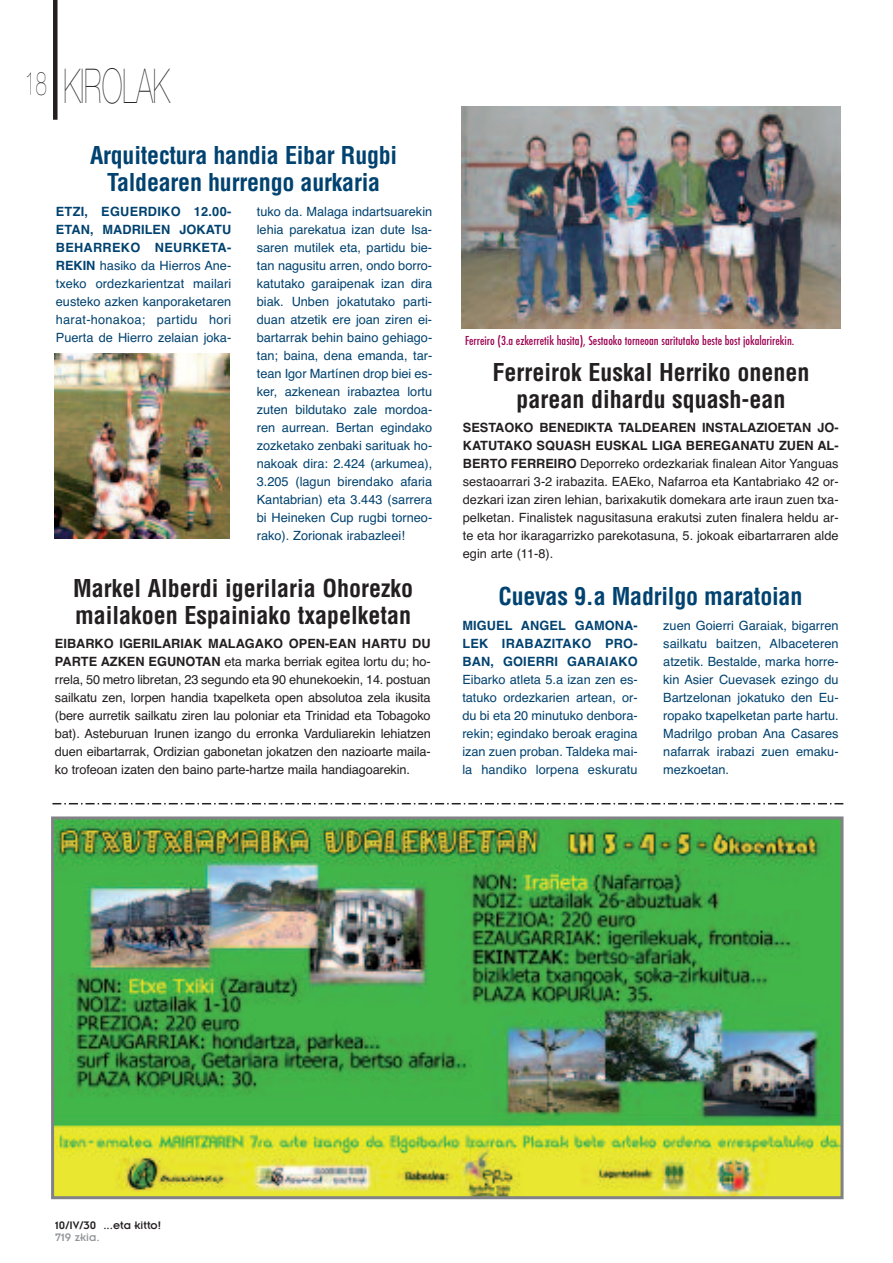
<style>
.page{position:relative;width:893px;height:1263px;background:#fff}
.page>*{position:absolute;margin:0;border:0;box-sizing:border-box;transform-origin:0 0}
.t1{font:200 48px "Helvetica Neue";color:#231f20;scale:.6 1}
.t2{font:700 condensed 24px/27px "Helvetica";color:#231f20;text-align:center}
.t3{font:700 condensed 24px/27px "Helvetica";letter-spacing:-.01em;color:#004270;text-align:center}
.t4{font:12.75px/18px "Helvetica";color:#004270;text-align:justify}
.t5{font:12.75px/18px "Helvetica";letter-spacing:-.01em;color:#231f20;text-align:justify}
.t6{font:700 12.75px/18px "Helvetica";letter-spacing:.015em;color:#004270;text-align:justify}
.t7{font:500 condensed 12px "Futura";color:#9d0151}
.t8{font:12px "Insignia";color:#231f20}
.t9{font:12px "Insignia";color:#939598}
.s1{font-weight:700}
</style>
<div class="page">
<div style="left:53px;top:0;width:5px;height:120px;background:#231f20"></div>
<img style="left:461px;top:106px;width:379px;height:223px">
<img style="left:55px;top:353px;width:175px;height:185px">
<img style="left:55px;top:820px;width:784px;height:375px">
<div style="left:51px;top:816px;width:792px;height:383px;border:3px solid #808285"></div>
<svg style="left:52px;top:803px;width:791px;height:1px"></svg>
<h1 class="t1" style="left:25px;top:59px;width:243px"><sup>18</sup> KIROLAK</h1>
<h2 class="t3" style="left:90px;top:142px;width:309px">Arquitectura handia Eibar Rugbi<br>Taldearen hurrengo aurkaria</h2>
<p class="t4" style="left:56px;top:203px;width:177px"><span class="s1">ETZI, EGUERDIKO 12.00- ETAN, MADRILEN JOKATU BEHARREKO NEURKETA-REKIN</span> hasiko da Hierros Ane&shy;txeko ordezkarientzat mailari eusteko azken kanporaketaren harat-honakoa; partidu hori Puerta de Hierro zelaian joka-</p>
<p class="t4" style="left:257px;top:203px;width:177px">tuko da. Malaga indartsuarekin lehia parekatua izan dute Isa&shy;saren mutilek eta, partidu bie&shy;tan nagusitu arren, ondo borro&shy;katutako garaipenak izan dira biak. Unben jokatutako parti&shy;duan atzetik ere joan ziren ei&shy;bartarrak behin baino gehiago&shy;tan; baina, dena emanda, tar&shy;tean Igor Martínen drop biei es&shy;ker, azkenean irabaztea lortu zuten bildutako zale mordoa&shy;ren aurrean. Bertan egindako zozketako zenbaki sarituak ho&shy;nakoak dira: 2.424 (arkumea), 3.205 (lagun birendako afaria Kantabrian) eta 3.443 (sarrera bi Heineken Cup rugbi torneo&shy;rako). Zorionak irabazleei!</p>
<h2 class="t2" style="left:73px;top:575px;width:341px;text-align:left">Markel Alberdi igerilaria Ohorezko mailakoen Espainiako txapelketan</h2>
<p class="t5" style="left:55px;top:635px;width:377px"><span class="s1">EIBARKO IGERILARIAK MALAGAKO OPEN-EAN HARTU DU PARTE AZKEN EGUNOTAN</span> eta marka berriak egitea lortu du; ho&shy;rrela, 50 metro libretan, 23 segundo eta 90 ehunekoekin, 14. postuan sailkatu zen, lorpen handia txapelketa open absolutoa zela ikusita (bere aurretik sailkatu ziren lau poloniar eta Trinidad eta Tobagoko bat). Asteburuan Irunen izango du erronka Varduliarekin lehiatzen duen eibartarrak, Ordizian gabonetan jokatzen den nazioarte maila&shy;ko trofeoan izaten den baino parte-hartze maila handiagoarekin.</p>
<p class="t7" style="left:465px;top:334px;width:331px">Ferreiro (3.a ezkerretik hasita), Sestaoko torneoan saritutako beste bost jokalarirekin.</p>
<h2 class="t2" style="left:492px;top:360px;width:319px">Ferreirok Euskal Herriko onenen parean dihardu squash-ean</h2>
<p class="t5" style="left:463px;top:419px;width:377px"><span class="s1">SESTAOKO BENEDIKTA TALDEAREN INSTALAZIOETAN JO-KATUTAKO SQUASH EUSKAL LIGA BEREGANATU ZUEN AL-BERTO FERREIRO</span> Deporreko ordezkariak finalean Aitor Yanguas sestaoarrari 3-2 irabazita. EAEko, Nafarroa eta Kantabriako 42 or&shy;dezkari izan ziren lehian, barixakutik domekara arte iraun zuen txa&shy;pelketan. Finalistek nagusitasuna erakutsi zuten finalera heldu ar&shy;te eta hor ikaragarrizko parekotasuna, 5. jokoak eibartarraren alde egin arte (11-8).</p>
<h2 class="t3" style="left:499px;top:583px;width:305px">Cuevas 9.a Madrilgo maratoian</h2>
<p class="t6" style="left:462px;top:617px;width:177px">MIGUEL ANGEL GAMONA-LEK IRABAZITAKO PRO-BAN, GOIERRI GARAIAKO</p>
<p class="t4" style="left:462px;top:671px;width:177px">Eibarko atleta 5.a izan zen es&shy;tatuko ordezkarien artean, or&shy;du bi eta 20 minutuko denbora&shy;rekin; egindako beroak eragina izan zuen proban. Taldeka mai&shy;la handiko lorpena eskuratu</p>
<p class="t4" style="left:663px;top:617px;width:177px">zuen Goierri Garaiak, bigarren sailkatu baitzen, Albaceteren atzetik. Bestalde, marka horre&shy;kin Asier Cuevasek ezingo du Bartzelonan jokatuko den Eu&shy;ropako txapelketan parte hartu.<br>Madrilgo proban Ana Casares nafarrak irabazi zuen emaku&shy;mezkoetan.</p>
<p class="t8" style="left:55px;top:1222px;width:107px">10/IV/30 ...eta kitto!</p>
<p class="t9" style="left:55px;top:1234px;width:46px">719 zkia.</p>
</div>
